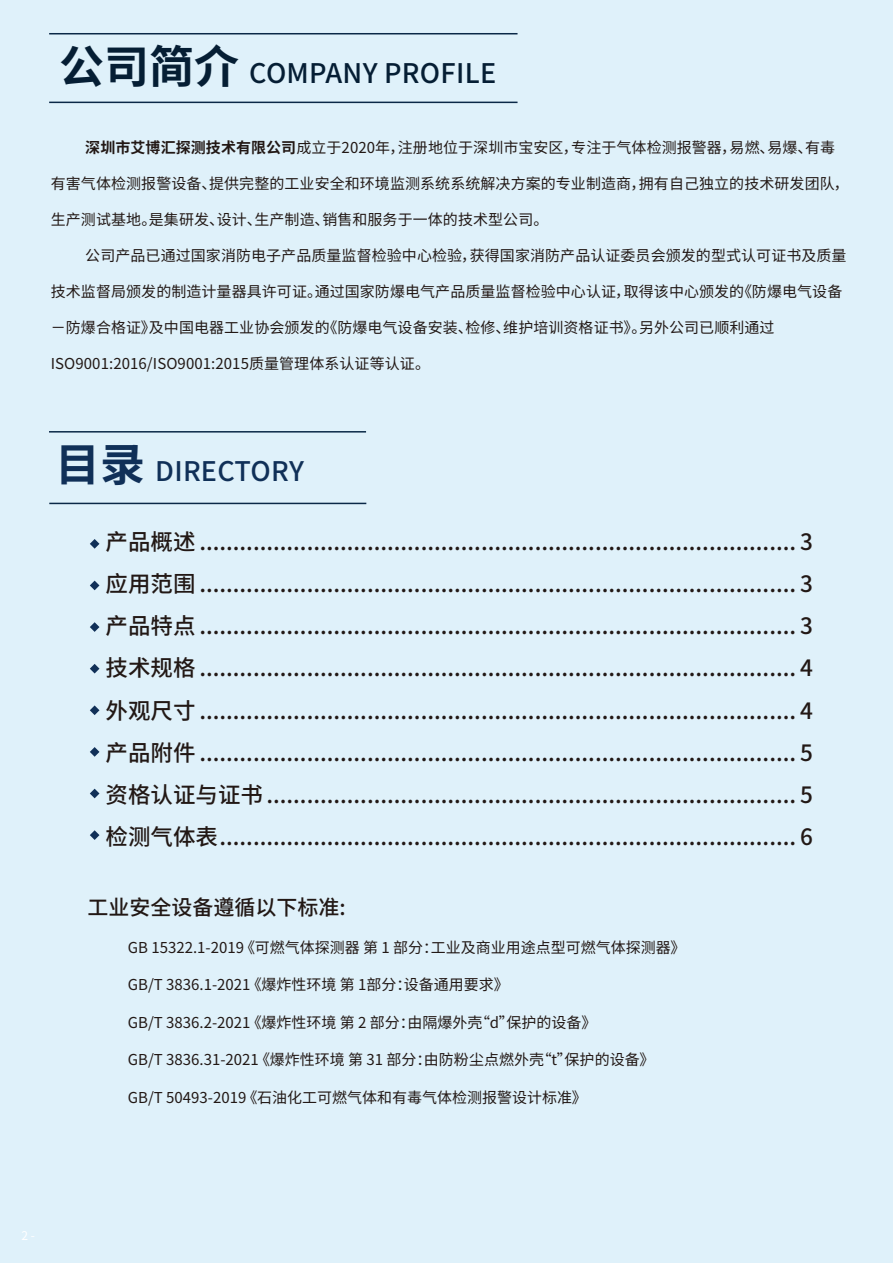
<style>
.page{position:relative;width:893px;height:1263px;background:#dff1fa}
.page>*{position:absolute;margin:0;border:0;box-sizing:border-box;transform-origin:0 0}
.t1{font:500 27px "Source Han Sans CN";letter-spacing:.01em;color:#051e34}
.t2{font:500 27px "Source Han Sans CN";letter-spacing:.01em;color:#103058}
.t3{font:500 22.5px/42px "Source Han Sans CN";color:#221815;text-align:justify}
.t4{font:500 21px "Source Han Sans CN";color:#221815}
.t5{font:15px "Source Han Sans CN";letter-spacing:.005em;color:#221815}
.t6{font:12px "Source Han Sans CN";color:#fff}
.s1{font-weight:700;font-size:45px}
.s2{font-weight:700}
</style>
<div class="page">
<hr style="left:49px;top:33px;width:468px;height:1px;background:#0a2847">
<hr style="left:49px;top:102px;width:468px;height:1px;background:#0a2847">
<hr style="left:49px;top:431px;width:317px;height:2px;background:#0a2847">
<hr style="left:49px;top:503px;width:317px;height:1px;background:#0a2847">
<svg style="left:90px;top:539px;width:9px;height:10px"></svg>
<svg style="left:90px;top:581px;width:9px;height:9px"></svg>
<svg style="left:90px;top:622px;width:9px;height:10px"></svg>
<svg style="left:90px;top:664px;width:9px;height:9px"></svg>
<svg style="left:90px;top:705px;width:9px;height:10px"></svg>
<svg style="left:90px;top:747px;width:9px;height:10px"></svg>
<svg style="left:90px;top:789px;width:9px;height:9px"></svg>
<svg style="left:90px;top:830px;width:9px;height:10px"></svg>
<p class="t1" style="left:59px;top:58px;width:439px"><span class="s1">公司简介</span> COMPANY PROFILE</p>
<p class="t5" style="left:85px;top:139px;width:751px"><span class="s2">深圳市艾博汇探测技术有限公司</span>成立于2020年，注册地位于深圳市宝安区，专注于气体检测报警器，易燃、易爆、有毒</p>
<p class="t5" style="left:51px;top:175px;width:800px">有害气体检测报警设备、提供完整的工业安全和环境监测系统系统解决方案的专业制造商，拥有自己独立的技术研发团队，</p>
<p class="t5" style="left:51px;top:211px;width:499px">生产测试基地。是集研发、设计、生产制造、销售和服务于一体的技术型公司。</p>
<p class="t5" style="left:85px;top:247px;width:763px">公司产品已通过国家消防电子产品质量监督检验中心检验，获得国家消防产品认证委员会颁发的型式认可证书及质量</p>
<p class="t5" style="left:51px;top:283px;width:793px">技术监督局颁发的制造计量器具许可证。通过国家防爆电气产品质量监督检验中心认证，取得该中心颁发的《防爆电气设备</p>
<p class="t5" style="left:51px;top:319px;width:725px">－防爆合格证》及中国电器工业协会颁发的《防爆电气设备安装、检修、维护培训资格证书》。另外公司已顺利通过</p>
<p class="t5" style="left:51px;top:355px;width:381px">ISO9001:2016/ISO9001:2015质量管理体系认证等认证。</p>
<p class="t2" style="left:55px;top:456px;width:250px"><span class="s1">目录</span> DIRECTORY</p>
<p class="t3" style="left:106px;top:522px;width:709px">产品概述 ......................................................................................... 3应用范围 ......................................................................................... 3产品特点 ......................................................................................... 3技术规格 ......................................................................................... 4外观尺寸 ......................................................................................... 4产品附件 ......................................................................................... 5资格认证与证书 ............................................................................... 5检测气体表...................................................................................... 6</p>
<p class="t4" style="left:87px;top:896px;width:260px">工业安全设备遵循以下标准:</p>
<p class="t5" style="left:128px;top:939px;width:559px">GB 15322.1-2019 《可燃气体探测器 第 1 部分：工业及商业用途点型可燃气体探测器》</p>
<p class="t5" style="left:128px;top:976px;width:382px">GB/T 3836.1-2021 《爆炸性环境 第 1部分：设备通用要求》</p>
<p class="t5" style="left:128px;top:1014px;width:470px">GB/T 3836.2-2021 《爆炸性环境 第 2 部分：由隔爆外壳“d”保护的设备》</p>
<p class="t5" style="left:128px;top:1051px;width:528px">GB/T 3836.31-2021 《爆炸性环境 第 31 部分：由防粉尘点燃外壳“t”保护的设备》</p>
<p class="t5" style="left:128px;top:1089px;width:461px">GB/T 50493-2019 《石油化工可燃气体和有毒气体检测报警设计标准》</p>
<p class="t6" style="left:21px;top:1228px;width:15px">2 -</p>
</div>
